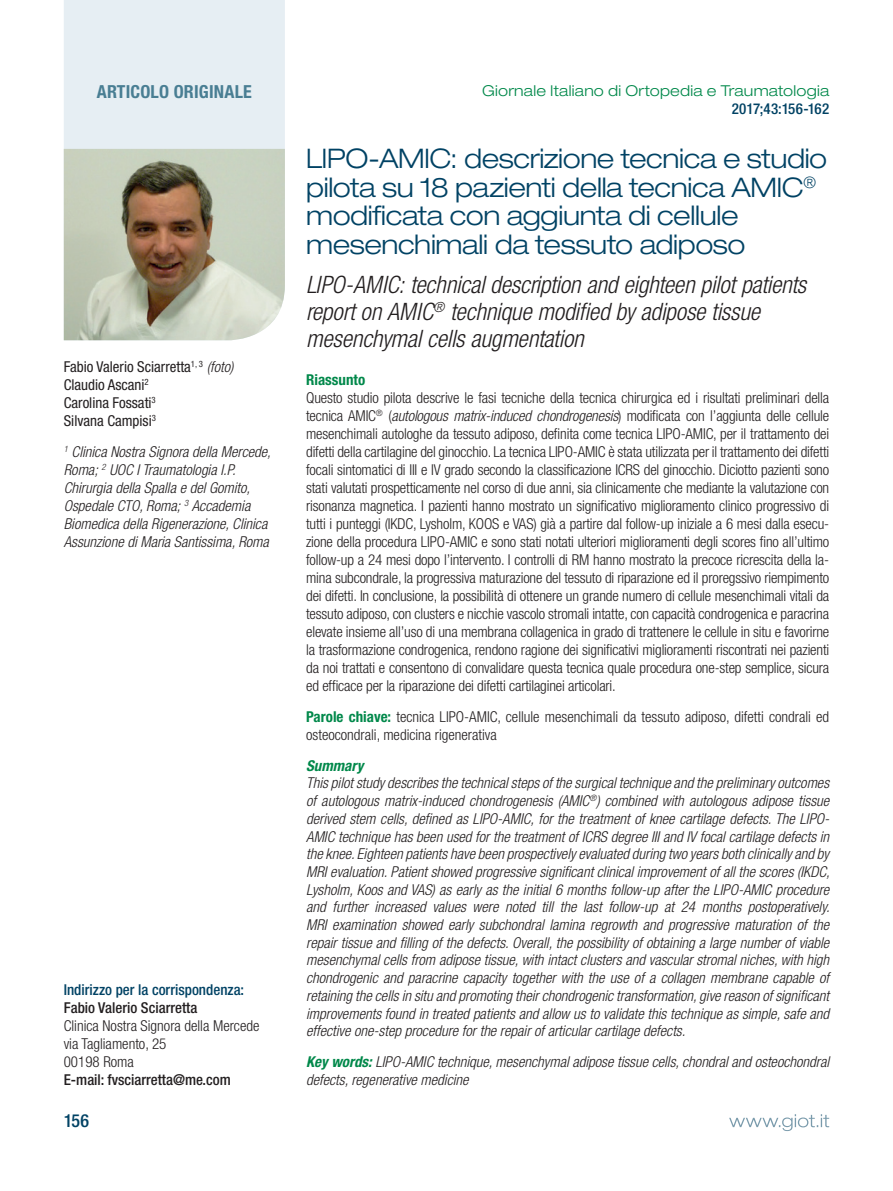
<style>
.page{position:relative;width:893px;height:1191px;background:#fff}
.page>*{position:absolute;margin:0;border:0;box-sizing:border-box;transform-origin:0 0}
.t1{font:300 expanded 27px/28.5px "Helvetica Neue LT Std";letter-spacing:-.015em;color:#004264}
.t2{font:italic 300 condensed 24px/27px "Helvetica Neue LT Std";letter-spacing:-.005em;color:#231f20}
.t3{font:700 condensed 18px "Helvetica Neue LT Std";letter-spacing:.01em;color:#497e93}
.t4{font:500 condensed 18px "Helvetica Neue LT Std";color:#004264}
.t5{font:300 condensed 15px/18px "Helvetica Neue LT Std";color:#231f20}
.t6{font:italic 300 condensed 15px/17.7px "Helvetica Neue LT Std";color:#231f20}
.t7{font:condensed 15px/18px "Helvetica Neue LT Std";color:#231f20}
.t8{font:500 condensed 15px "Helvetica Neue LT Std";color:#231f20}
.t9{font:500 condensed 15px "Helvetica Neue LT Std";color:#004264}
.t10{font:300 expanded 15px "Helvetica Neue LT Std";letter-spacing:.015em;color:#00884a}
.t11{font:700 condensed 15px "Helvetica Neue LT Std";color:#00884a}
.t12{font:italic 700 condensed 15px "Helvetica Neue LT Std";color:#00884a}
.s1{font-weight:300;font-style:italic}
.s2{font-style:italic}
.s3{font-weight:700;color:#00884a}
</style>
<div class="page">
<div style="left:64px;top:0;width:221px;height:149px;background:#e6eef3"></div>
<svg style="left:729px;top:1114px;width:100px;height:17px"></svg>
<img style="left:64px;top:149px;width:221px;height:191px">
<p class="t3" style="left:97px;top:81px;width:157px">ARTICOLO ORIGINALE</p>
<p class="t7" style="left:64px;top:358px;width:171px">Fabio Valerio Sciarretta<sup>1,</sup> <sup>3</sup> <span class="s1">(foto)<br></span>Claudio Ascani<sup>2<br></sup>Carolina Fossati<sup>3<br></sup>Silvana Campisi<sup>3</sup></p>
<p class="t6" style="left:64px;top:443px;width:209px"><sup>1</sup> Clinica Nostra Signora della Mercede, Roma; <sup>2</sup> UOC I Traumatologia I.P.<br>Chirurgia della Spalla e del Gomito, Ospedale CTO, Roma; <sup>3</sup> Accademia Biomedica della Rigenerazione, Clinica Assunzione di Maria Santissima, Roma</p>
<p class="t9" style="left:64px;top:980px;width:182px">Indirizzo per la corrispondenza:</p>
<p class="t8" style="left:64px;top:998px;width:135px">Fabio Valerio Sciarretta</p>
<p class="t5" style="left:64px;top:1016px;width:197px">Clinica Nostra Signora della Mercede via Tagliamento, 25<br>00198 Roma</p>
<p class="t8" style="left:64px;top:1070px;width:169px">E-mail: fvsciarretta@me.com</p>
<p class="t4" style="left:64px;top:1110px;width:27px">156</p>
<p class="t10" style="left:482px;top:81px;width:349px">Giornale Italiano di Ortopedia e Traumatologia</p>
<p class="t9" style="left:732px;top:99px;width:99px">2017;43:156-162</p>
<h1 class="t1" style="left:306px;top:144px;width:523px">LIPO-AMIC: descrizione tecnica e studio pilota su 18 pazienti della tecnica AMIC<sup>® </sup>modificata con aggiunta di cellule mesenchimali da tessuto adiposo</h1>
<h2 class="t2" style="left:306px;top:272px;width:502px">LIPO-AMIC: technical description and eighteen pilot patients report on AMIC<sup>®</sup> technique modified by adipose tissue mesenchymal cells augmentation</h2>
<p class="t11" style="left:306px;top:370px;width:61px">Riassunto</p>
<p class="t5" style="left:306px;top:388px;width:525px;text-align:justify">Questo studio pilota descrive le fasi tecniche della tecnica chirurgica ed i risultati preliminari della tecnica AMIC<sup>®</sup> (<span class="s2">autologous matrix-induced chondrogenesis</span>) modificata con l’aggiunta delle cellule mesenchimali autologhe da tessuto adiposo, definita come tecnica LIPO-AMIC, per il trattamento dei difetti della cartilagine del ginocchio. La tecnica LIPO-AMIC è stata utilizzata per il trattamento dei difetti focali sintomatici di III e IV grado secondo la classificazione ICRS del ginocchio. Diciotto pazienti sono stati valutati prospetticamente nel corso di due anni, sia clinicamente che mediante la valutazione con risonanza magnetica. I pazienti hanno mostrato un significativo miglioramento clinico progressivo di tutti i punteggi (IKDC, Lysholm, KOOS e VAS) già a partire dal follow-up iniziale a 6 mesi dalla esecu&shy;zione della procedura LIPO-AMIC e sono stati notati ulteriori miglioramenti degli scores fino all’ultimo follow-up a 24 mesi dopo l’intervento. I controlli di RM hanno mostrato la precoce ricrescita della la&shy;mina subcondrale, la progressiva maturazione del tessuto di riparazione ed il proregssivo riempimento dei difetti. In conclusione, la possibilità di ottenere un grande numero di cellule mesenchimali vitali da tessuto adiposo, con clusters e nicchie vascolo stromali intatte, con capacità condrogenica e paracrina elevate insieme all’uso di una membrana collagenica in grado di trattenere le cellule in situ e favorirne la trasformazione condrogenica, rendono ragione dei significativi miglioramenti riscontrati nei pazienti da noi trattati e consentono di convalidare questa tecnica quale procedura one-step semplice, sicura ed efficace per la riparazione dei difetti cartilaginei articolari.</p>
<p class="t5" style="left:306px;top:707px;width:525px"><span class="s3">Parole chiave:</span> tecnica LIPO-AMIC, cellule mesenchimali da tessuto adiposo, difetti condrali ed osteocondrali, medicina rigenerativa</p>
<p class="t12" style="left:306px;top:756px;width:59px">Summary</p>
<p class="t6" style="left:306px;top:774px;width:525px;text-align:justify">This pilot study describes the technical steps of the surgical technique and the preliminary outcomes of autologous matrix-induced chondrogenesis (AMIC<sup>®</sup>) combined with autologous adipose tissue derived stem cells, defined as LIPO-AMIC, for the treatment of knee cartilage defects. The LIPO-AMIC technique has been used for the treatment of ICRS degree III and IV focal cartilage defects in the knee. Eighteen patients have been prospectively evaluated during two years both clinically and by MRI evaluation. Patient showed progressive significant clinical improvement of all the scores (IKDC, Lysholm, Koos and VAS) as early as the initial 6 months follow-up after the LIPO-AMIC procedure and further increased values were noted till the last follow-up at 24 months postoperatively.<br>MRI examination showed early subchondral lamina regrowth and progressive maturation of the repair tissue and filling of the defects. Overall, the possibility of obtaining a large number of viable mesenchymal cells from adipose tissue, with intact clusters and vascular stromal niches, with high chondrogenic and paracrine capacity together with the use of a collagen membrane capable of retaining the cells in situ and promoting their chondrogenic transformation, give reason of significant improvements found in treated patients and allow us to validate this technique as simple, safe and effective one-step procedure for the repair of articular cartilage defects.</p>
<p class="t6" style="left:306px;top:1053px;width:525px"><span class="s3">Key words:</span> LIPO-AMIC technique, mesenchymal adipose tissue cells, chondral and osteochondral defects, regenerative medicine</p>
</div>
